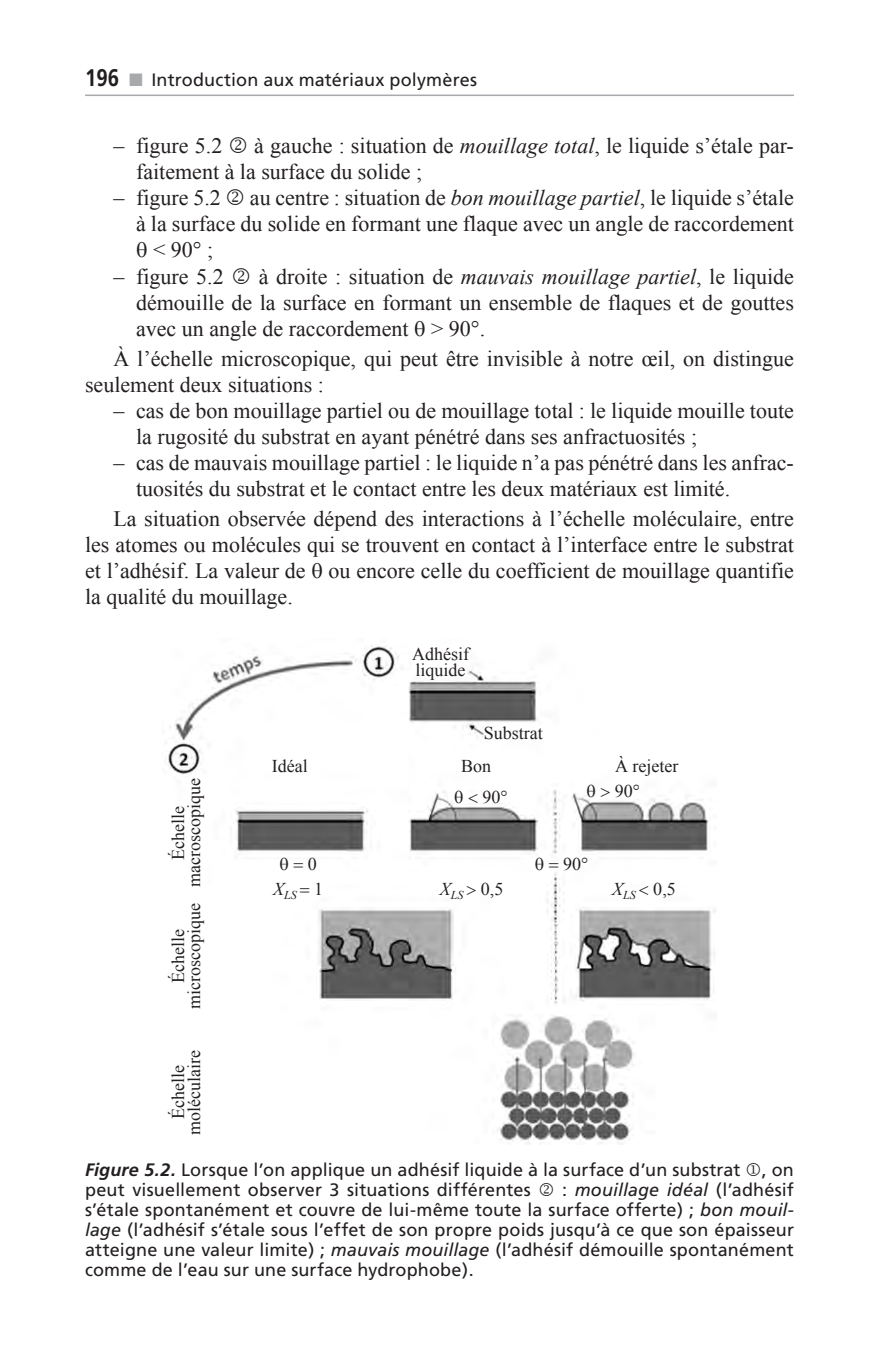
<style>
.page{position:relative;width:879px;height:1361px;background:#fff}
.page>*{position:absolute;margin:0;border:0;box-sizing:border-box;transform-origin:0 0}
.t1{font:22px/26px "Times New Roman";color:#231f20}
.t2{font:18px/20px "Frutiger";letter-spacing:.01em;color:#231f20}
.t3{font:18px/16px "Times New Roman";color:#231f20;text-align:center}
.t4{font:italic 12px "Times New Roman";color:#231f20}
.s1{font-weight:700;font-size:24px}
.s2{color:#a8a9ad}
.s3{font-style:italic}
.s4{font-weight:700;font-style:italic}
</style>
<div class="page">
<hr style="left:85px;top:95px;width:709px;height:1px;background:#a8a9ad">
<img style="left:166px;top:645px;width:550px;height:499px">
<svg style="left:455px;top:790px;width:22px;height:13px"></svg>
<svg style="left:587px;top:784px;width:8px;height:13px"></svg>
<svg style="left:601px;top:787px;width:9px;height:9px"></svg>
<svg style="left:280px;top:857px;width:8px;height:13px"></svg>
<svg style="left:294px;top:863px;width:9px;height:4px"></svg>
<svg style="left:536px;top:857px;width:7px;height:13px"></svg>
<svg style="left:549px;top:863px;width:9px;height:4px"></svg>
<svg style="left:300px;top:888px;width:9px;height:4px"></svg>
<svg style="left:467px;top:885px;width:9px;height:9px"></svg>
<svg style="left:639px;top:885px;width:9px;height:9px"></svg>
<p class="t2" style="left:85px;top:70px;width:393px"><span class="s1">196</span> <span class="s2">■</span> Introduction aux matériaux polymères</p>
<p class="t1" style="left:136px;top:132px;width:659px;text-indent:118px">à gauche : situation de <span class="s3">mouillage total</span>, le liquide s’étale par&shy;faitement à la surface du solide ;</p>
<p class="t1" style="left:113px;top:185px;width:109px">– figure 5.2</p>
<p class="t1" style="left:113px;top:132px;width:110px">– figure 5.2</p>
<p class="t1" style="left:136px;top:185px;width:659px;text-align:right">au centre : situation de <span class="s3">bon mouillage partiel</span>, le liquide s’étale<br>à la surface du solide en formant une flaque avec un angle de raccordement</p>
<p class="t1" style="left:136px;top:237px;width:79px">❑&lt;90°;</p>
<p class="t1" style="left:113px;top:263px;width:112px">– figure 5.2</p>
<p class="t1" style="left:136px;top:263px;width:659px;text-align:justify;text-indent:123px">à droite : situation de <span class="s3">mauvais mouillage partiel</span>, le liquide démouille de la surface en formant un ensemble de flaques et de gouttes avec un angle de raccordement ❑ &gt; 90°.</p>
<p class="t1" style="left:85px;top:345px;width:710px;text-indent:28px">À l’échelle microscopique, qui peut être invisible à notre œil, on distingue seulement deux situations :</p>
<p class="t1" style="left:136px;top:397px;width:659px;text-indent:-23px">– cas de bon mouillage partiel ou de mouillage total : le liquide mouille toute la rugosité du substrat en ayant pénétré dans ses anfractuosités ;</p>
<p class="t1" style="left:136px;top:449px;width:659px;text-indent:-23px">– cas de mauvais mouillage partiel : le liquide n’a pas pénétré dans les anfrac&shy;tuosités du substrat et le contact entre les deux matériaux est limité.</p>
<p class="t1" style="left:85px;top:506px;width:710px;text-align:justify;text-indent:28px">La situation observée dépend des interactions à l’échelle moléculaire, entre les atomes ou molécules qui se trouvent en contact à l’interface entre le substrat et l’adhésif. La valeur de ❑ ou encore celle du coefficient de mouillage quantifie la qualité du mouillage.</p>
<p class="t3" style="left:412px;top:646px;width:58px;text-align:left">Adhésif liquide</p>
<p class="t3" style="left:170px;top:887px;width:110px;rotate:-90deg">Échelle macroscopique</p>
<p class="t3" style="left:170px;top:1009px;width:107px;rotate:-90deg">Échelle microscopique</p>
<p class="t3" style="left:170px;top:1135px;width:86px;rotate:-90deg">Échelle moléculaire</p>
<p class="t3" style="left:461px;top:716px;width:83px;line-height:32.8px;text-align:left;text-indent:23px">Substrat<br>Bon</p>
<p class="t3" style="left:482px;top:788px;width:27px">90°</p>
<p class="t3" style="left:615px;top:782px;width:27px">90°</p>
<p class="t3" style="left:272px;top:757px;width:37px">Idéal</p>
<p class="t3" style="left:615px;top:757px;width:65px">À rejeter</p>
<p class="t3" style="left:308px;top:855px;width:10px">0</p>
<p class="t3" style="left:563px;top:855px;width:27px">90°</p>
<p class="t4" style="left:273px;top:886px;width:52px"><sup>X</sup>LS <sup>1</sup></p>
<p class="t3" style="left:440px;top:880px;width:65px"><span class="s3">X</span><sub>LS</sub> 0,5</p>
<p class="t3" style="left:612px;top:880px;width:65px"><span class="s3">X</span><sub>LS</sub> 0,5</p>
<p class="t2" style="left:85px;top:1159px;width:710px"><span class="s4">Figure 5.2.</span> Lorsque l’on applique un adhésif liquide à la surface d’un substrat , on peut visuellement observer 3 situations différentes</p>
<p class="t2" style="left:85px;top:1179px;width:710px;text-align:justify;text-indent:477px">: <span class="s3">mouillage idéal</span> (l’adhésif s’étale spontanément et couvre de lui-même toute la surface offerte) ; <span class="s3">bon mouil&shy;lage</span> (l’adhésif s’étale sous l’effet de son propre poids jusqu’à ce que son épaisseur atteigne une valeur limite) ; <span class="s3">mauvais mouillage</span> (l’adhésif démouille spontanément comme de l’eau sur une surface hydrophobe).</p>
</div>
